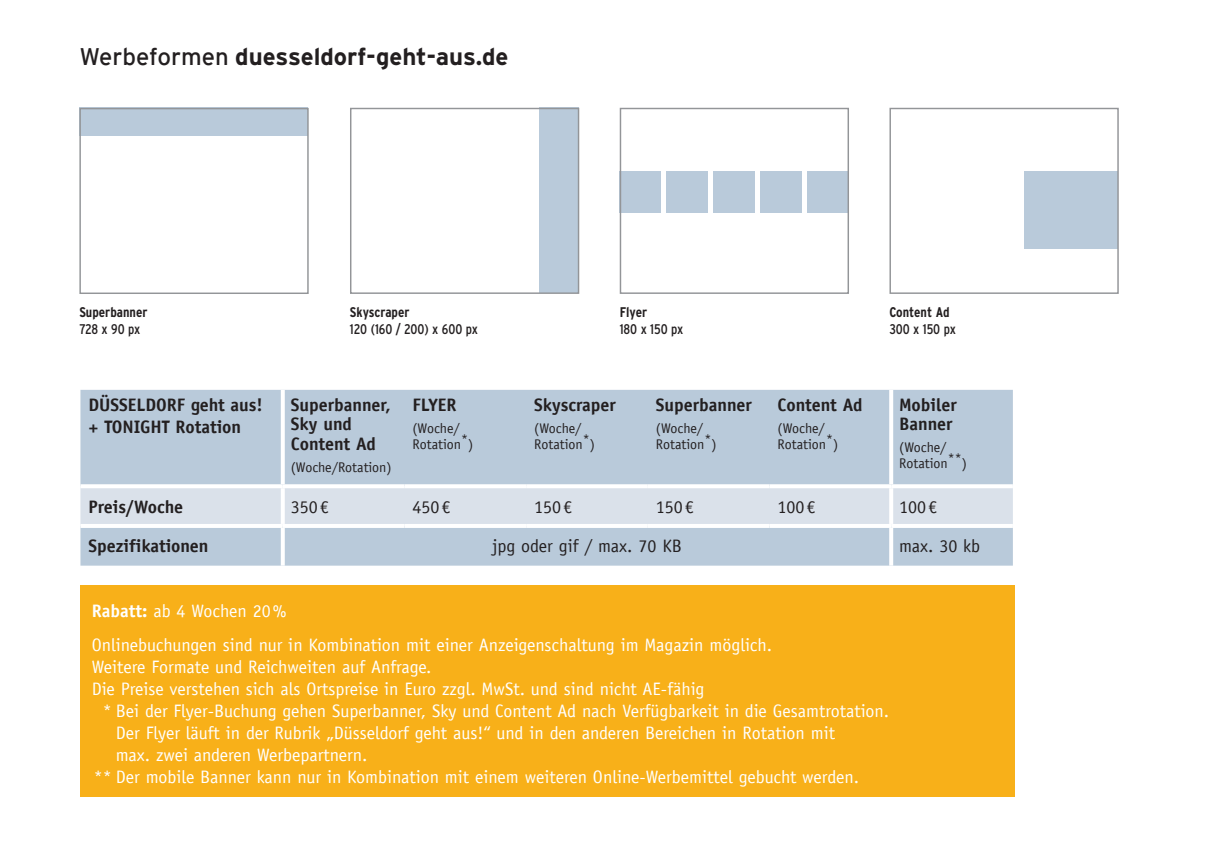
<style>
.page{position:relative;width:1214px;height:862px;background:#fff}
.page>*{position:absolute;margin:0;border:0;box-sizing:border-box;transform-origin:0 0}
.t1{font:700 24px "Interstate";color:#231f20}
.t2{font:18px/33.4px "Officina Sans LT";color:#fff}
.t3{font:700 18px/19.4px "Officina Sans LT";color:#231f20}
.t4{font:18px "Officina Sans LT";color:#231f20}
.t5{font:14px/16px "Officina Sans LT";color:#231f20}
.t6{font:condensed 14px "Interstate";color:#231f20}
.t7{font:700 condensed 14px "Interstate";color:#231f20}
.s1{font-weight:400}
.s2{font-weight:700}
</style>
<div class="page">
<div style="left:807px;top:171px;width:41px;height:42px;background:#b9cada"></div>
<div style="left:760px;top:171px;width:41px;height:42px;background:#b9cada"></div>
<div style="left:713px;top:171px;width:41px;height:42px;background:#b9cada"></div>
<div style="left:666px;top:171px;width:41px;height:42px;background:#b9cada"></div>
<div style="left:619px;top:171px;width:41px;height:42px;background:#b9cada"></div>
<div style="left:1024px;top:171px;width:93px;height:77px;background:#b9cada"></div>
<div style="left:538px;top:108px;width:40px;height:185px;background:#b9cada"></div>
<div style="left:79px;top:108px;width:229px;height:28px;background:#b9cada"></div>
<div style="left:889px;top:108px;width:229px;height:186px;border:1px solid #939598"></div>
<div style="left:350px;top:108px;width:229px;height:186px;border:1px solid #939598"></div>
<div style="left:79px;top:108px;width:230px;height:186px;border:1px solid #939598"></div>
<div style="left:619px;top:108px;width:229px;height:186px;border:1px solid #939598"></div>
<div style="left:80px;top:390px;width:932px;height:175px;background:#b9cada"></div>
<div style="left:80px;top:488px;width:932px;height:36px;background:#dae1ea"></div>
<hr style="left:80px;top:524px;width:203px;height:4px;background:#fff">
<hr style="left:283px;top:524px;width:121px;height:4px;background:#fff">
<hr style="left:404px;top:524px;width:122px;height:4px;background:#fff">
<hr style="left:526px;top:524px;width:121px;height:4px;background:#fff">
<hr style="left:647px;top:524px;width:122px;height:4px;background:#fff">
<hr style="left:769px;top:524px;width:122px;height:4px;background:#fff">
<hr style="left:891px;top:524px;width:121px;height:4px;background:#fff">
<svg style="left:80px;top:484px;width:203px;height:4px"></svg>
<svg style="left:283px;top:484px;width:121px;height:4px"></svg>
<svg style="left:404px;top:484px;width:122px;height:4px"></svg>
<svg style="left:526px;top:484px;width:121px;height:4px"></svg>
<svg style="left:647px;top:484px;width:122px;height:4px"></svg>
<svg style="left:769px;top:484px;width:122px;height:4px"></svg>
<svg style="left:891px;top:484px;width:121px;height:4px"></svg>
<svg style="left:281px;top:390px;width:4px;height:94px"></svg>
<hr style="left:281px;top:488px;width:4px;height:36px;background:#fff">
<svg style="left:281px;top:528px;width:4px;height:37px"></svg>
<svg style="left:889px;top:390px;width:4px;height:94px"></svg>
<hr style="left:889px;top:488px;width:4px;height:36px;background:#fff">
<svg style="left:889px;top:528px;width:4px;height:37px"></svg>
<div style="left:80px;top:585px;width:934px;height:212px;background:#f8b019"></div>
<h1 class="t1" style="left:79px;top:42px;width:430px"><span class="s1">Werbeformen</span> duesseldorf-geht-aus.de</h1>
<p class="t7" style="left:79px;top:303px;width:70px">Superbanner</p>
<p class="t6" style="left:79px;top:320px;width:62px">728 x 90 px</p>
<p class="t7" style="left:350px;top:303px;width:61px">Skyscraper</p>
<p class="t6" style="left:350px;top:320px;width:129px">120 (160 / 200) x 600 px</p>
<p class="t3" style="left:88px;top:393px;width:176px;line-height:22px">DÜSSELDORF geht aus! + TONIGHT Rotation</p>
<p class="t3" style="left:291px;top:395px;width:102px">Superbanner,<br>Sky und<br>Content Ad</p>
<p class="t5" style="left:291px;top:459px;width:102px">(Woche/Rotation)</p>
<p class="t3" style="left:412px;top:395px;width:46px">FLYER</p>
<p class="t5" style="left:412px;top:420px;width:62px">(Woche/<br>Rotation*)</p>
<p class="t7" style="left:619px;top:303px;width:29px">Flyer</p>
<p class="t6" style="left:619px;top:320px;width:65px">180 x 150 px</p>
<p class="t3" style="left:534px;top:395px;width:83px">Skyscraper</p>
<p class="t5" style="left:534px;top:420px;width:62px">(Woche/<br>Rotation*)</p>
<p class="t3" style="left:655px;top:395px;width:97px">Superbanner</p>
<p class="t5" style="left:655px;top:420px;width:62px">(Woche/<br>Rotation*)</p>
<p class="t3" style="left:777px;top:395px;width:86px">Content Ad</p>
<p class="t5" style="left:777px;top:420px;width:62px">(Woche/<br>Rotation*)</p>
<p class="t7" style="left:889px;top:303px;width:62px">Content Ad</p>
<p class="t6" style="left:889px;top:320px;width:68px">300 x 150 px</p>
<p class="t3" style="left:899px;top:395px;width:59px">Mobiler<br>Banner</p>
<p class="t5" style="left:899px;top:439px;width:69px">(Woche/<br>Rotation**)</p>
<p class="t3" style="left:88px;top:496px;width:96px">Preis/Woche</p>
<p class="t4" style="left:291px;top:496px;width:40px">350€</p>
<p class="t4" style="left:412px;top:496px;width:40px">450€</p>
<p class="t4" style="left:534px;top:496px;width:40px">150€</p>
<p class="t4" style="left:655px;top:496px;width:40px">150€</p>
<p class="t4" style="left:777px;top:496px;width:40px">100€</p>
<p class="t4" style="left:899px;top:496px;width:40px">100€</p>
<p class="t3" style="left:88px;top:536px;width:122px">Spezifikationen</p>
<p class="t4" style="left:492px;top:536px;width:191px">jpg oder gif / max. 70 KB</p>
<p class="t4" style="left:899px;top:536px;width:83px">max. 30 kb</p>
<p class="t2" style="left:92px;top:594px;width:682px"><span class="s2">Rabatt:</span> ab 4 Wochen 20%<br>Onlinebuchungen sind nur in Kombination mit einer Anzeigenschaltung im Magazin möglich.</p>
<p class="t2" style="left:92px;top:650px;width:341px">Weitere Formate und Reichweiten auf Anfrage.</p>
<p class="t2" style="left:92px;top:672px;width:614px">Die Preise verstehen sich als Ortspreise in Euro zzgl. MwSt. und sind nicht AE-fähig</p>
<p class="t2" style="left:103px;top:694px;width:787px">* Bei der Flyer-Buchung gehen Superbanner, Sky und Content Ad nach Verfügbarkeit in die Gesamtrotation.</p>
<p class="t2" style="left:116px;top:716px;width:720px">Der Flyer läuft in der Rubrik „Düsseldorf geht aus!“ und in den anderen Bereichen in Rotation mit</p>
<p class="t2" style="left:116px;top:738px;width:253px">max. zwei anderen Werbepartnern.</p>
<p class="t2" style="left:94px;top:760px;width:766px">** Der mobile Banner kann nur in Kombination mit einem weiteren Online-Werbemittel gebucht werden.</p>
</div>
